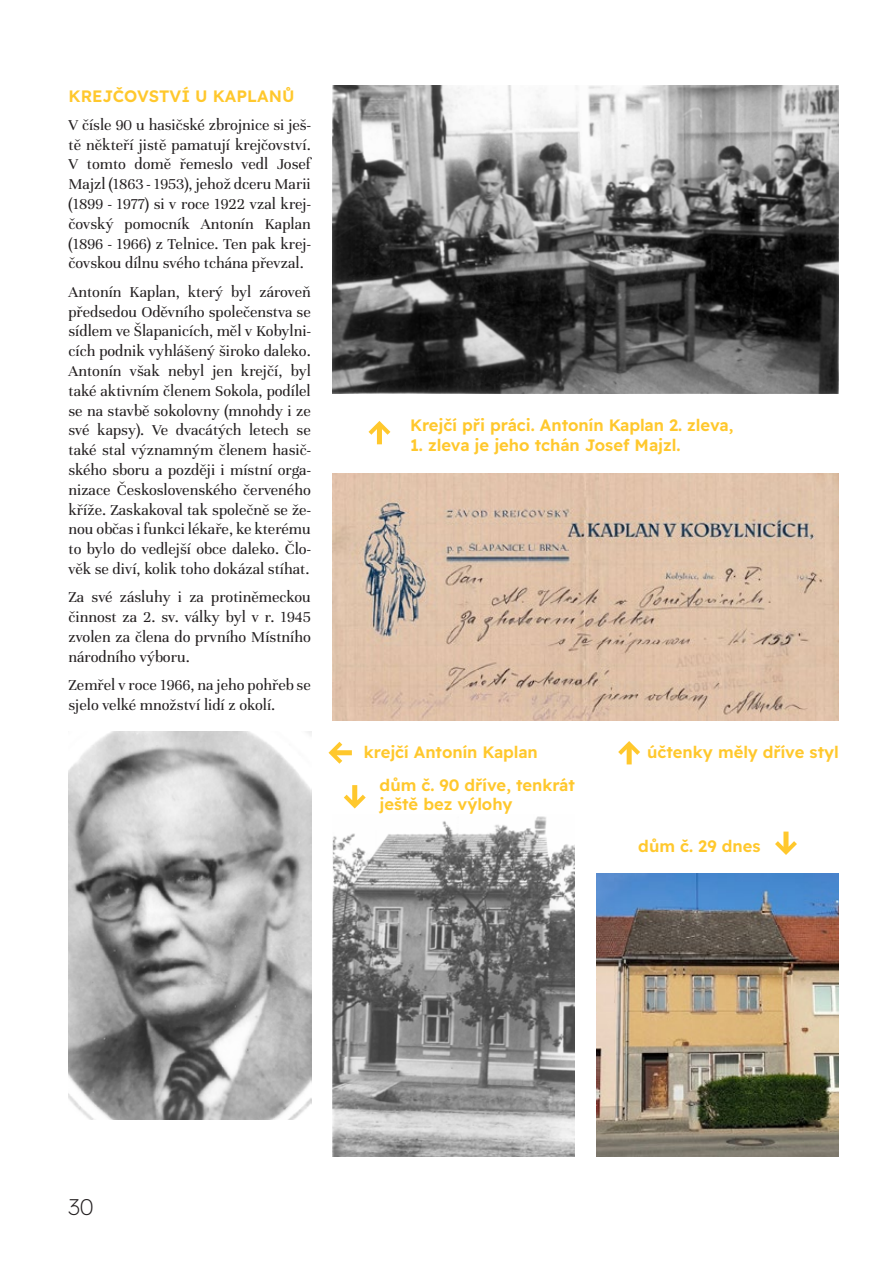
<style>
.page{position:relative;width:893px;height:1263px;background:#fff}
.page>*{position:absolute;margin:0;border:0;box-sizing:border-box;transform-origin:0 0}
.t1{font:200 22.5px "Readex Pro";color:#231f20}
.t2{font:16.5px/19.8px "Unna";color:#231f20;text-align:justify}
.t3{font:600 16.5px/19.8px "Readex Pro";color:#ffc82d}
</style>
<div class="page">
<img style="left:69px;top:731px;width:242px;height:388px">
<img style="left:332px;top:85px;width:507px;height:308px">
<img style="left:332px;top:816px;width:243px;height:341px">
<img style="left:596px;top:874px;width:243px;height:283px">
<img style="left:332px;top:474px;width:507px;height:247px">
<svg style="left:368px;top:421px;width:22px;height:23px"></svg>
<svg style="left:775px;top:831px;width:22px;height:24px"></svg>
<svg style="left:618px;top:741px;width:22px;height:23px"></svg>
<svg style="left:344px;top:785px;width:22px;height:23px"></svg>
<svg style="left:328px;top:742px;width:24px;height:22px"></svg>
<p class="t3" style="left:69px;top:86px;width:227px">KREJČOVSTVÍ U KAPLANŮ</p>
<p class="t2" style="left:69px;top:114px;width:244px">V čísle 90 u hasičské zbrojnice si ješ&shy;tě někteří jistě pamatují krejčovství.<br>V tomto domě řemeslo vedl Josef Majzl (1863 - 1953), jehož dceru Marii (1899 - 1977) si v roce 1922 vzal krej&shy;čovský pomocník Antonín Kaplan (1896 - 1966) z Telnice. Ten pak krej&shy;čovskou dílnu svého tchána převzal.</p>
<p class="t2" style="left:69px;top:281px;width:244px">Antonín Kaplan, který byl zároveň předsedou Oděvního společenstva se sídlem ve Šlapanicích, měl v Kobylni&shy;cích podnik vyhlášený široko daleko.<br>Antonín však nebyl jen krejčí, byl také aktivním členem Sokola, podílel se na stavbě sokolovny (mnohdy i ze své kapsy). Ve dvacátých letech se také stal významným členem hasič&shy;ského sboru a později i místní orga&shy;nizace Československého červeného kříže. Zaskakoval tak společně se že&shy;nou občas i funkci lékaře, ke kterému to bylo do vedlejší obce daleko. Člo&shy;věk se diví, kolik toho dokázal stíhat.</p>
<p class="t2" style="left:69px;top:586px;width:244px">Za své zásluhy i za protiněmeckou činnost za 2. sv. války byl v r. 1945 zvolen za člena do prvního Místního národního výboru.</p>
<p class="t2" style="left:69px;top:674px;width:244px">Zemřel v roce 1966, na jeho pohřeb se sjelo velké množství lidí z okolí.</p>
<p class="t3" style="left:410px;top:415px;width:325px">Krejčí při práci. Antonín Kaplan 2. zleva,</p>
<p class="t3" style="left:410px;top:435px;width:272px">1. zleva je jeho tchán Josef Majzl.</p>
<p class="t3" style="left:364px;top:743px;width:176px">krejčí Antonín Kaplan</p>
<p class="t3" style="left:647px;top:743px;width:193px">účtenky měly dříve styl</p>
<p class="t3" style="left:379px;top:775px;width:197px">dům č. 90 dříve, tenkrát ještě bez výlohy</p>
<p class="t3" style="left:638px;top:836px;width:124px">dům č. 29 dnes</p>
<h1 class="t1" style="left:68px;top:1189px;width:27px">30</h1>
</div>
